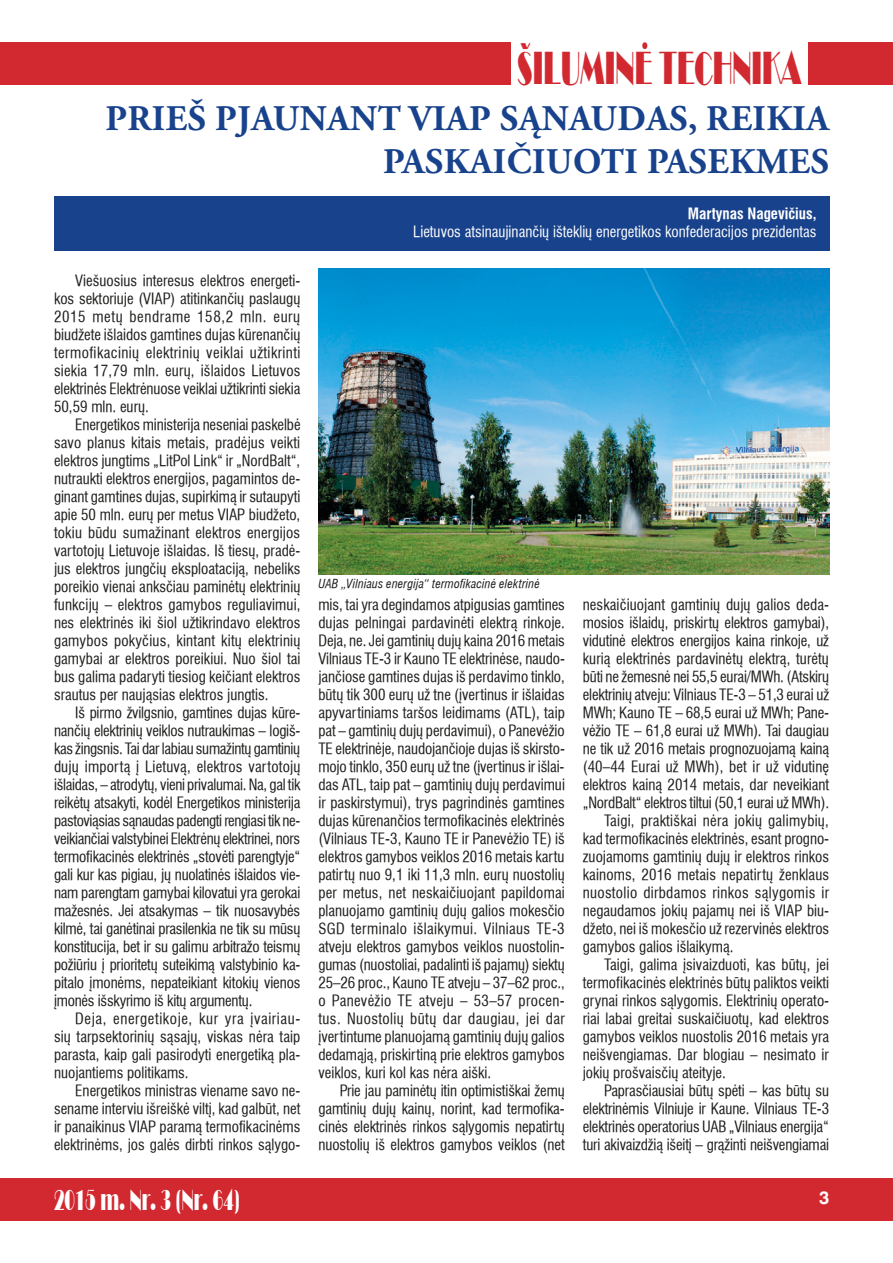
<style>
.page{position:relative;width:893px;height:1263px;background:#fff}
.page>*{position:absolute;margin:0;border:0;box-sizing:border-box;transform-origin:0 0}
.t1{font:48px "Broadway Normal";color:#d2282f;scale:.54 1}
.t2{font:700 36px/43.2px "Adobe Garamond Pro";letter-spacing:.015em;color:#18428c;text-align:right}
.t3{font:30px "Broadway Normal";color:#fff;scale:.54 1}
.t4{font:700 18px "Helvetica LT";color:#fff}
.t5{font:condensed 15px/18px "Helvetica LT";color:#1d1d1b;text-align:justify}
.t6{font:condensed 15px "Helvetica LT";color:#fff}
.t7{font:condensed 15px "Helvetica LT";letter-spacing:.02em;color:#1d1d1b}
.t8{font:700 condensed 15px "Helvetica LT";color:#fff}
.t9{font:italic condensed 12px "Helvetica LT";letter-spacing:.015em;color:#1d1d1b}
</style>
<div class="page">
<div style="left:0;top:43px;width:510px;height:42px;background:#d2282f"></div>
<div style="left:0;top:1178px;width:893px;height:42px;background:#d2282f"></div>
<div style="left:808px;top:43px;width:85px;height:42px;background:#d2282f"></div>
<div style="left:54px;top:196px;width:775px;height:54px;background:#18428c"></div>
<img style="left:318px;top:268px;width:511px;height:306px">
<h1 class="t1" style="left:517px;top:40px;width:528px">ÐILUMINË TECHNIKA</h1>
<h2 class="t2" style="left:105px;top:98px;width:725px">PRIEŠ PJAUNANT VIAP SĄNAUDAS, REIKIA<br>PASKAIČIUOTI PASEKMES</h2>
<p class="t5" style="left:54px;top:272px;width:248px;text-indent:21px">Viešuosius interesus elektros energeti&shy;kos sektoriuje (VIAP) atitinkančių paslaugų 2015 metų bendrame 158,2 mln. eurų biudžete išlaidos gamtines dujas kūrenančių termofikacinių elektrinių veiklai užtikrinti siekia 17,79 mln. eurų, išlaidos Lietuvos elektrinės Elektrėnuose veiklai užtikrinti siekia 50,59 mln. eurų.</p>
<p class="t5" style="left:54px;top:416px;width:248px;text-indent:21px">Energetikos ministerija neseniai paskelbė savo planus kitais metais, pradėjus veikti elektros jungtims „LitPol Link“ ir „NordBalt“, nutraukti elektros energijos, pagamintos de&shy;ginant gamtines dujas, supirkimą ir sutaupyti apie 50 mln. eurų per metus VIAP biudžeto, tokiu būdu sumažinant elektros energijos vartotojų Lietuvoje išlaidas. Iš tiesų, pradė&shy;jus elektros jungčių eksploataciją, nebeliks poreikio vienai anksčiau paminėtų elektrinių funkcijų – elektros gamybos reguliavimui, nes elektrinės iki šiol užtikrindavo elektros gamybos pokyčius, kintant kitų elektrinių gamybai ar elektros poreikiui. Nuo šiol tai bus galima padaryti tiesiog keičiant elektros srautus per naująsias elektros jungtis.</p>
<p class="t5" style="left:54px;top:704px;width:248px;text-indent:21px">Iš pirmo žvilgsnio, gamtines dujas kūre&shy;nančių elektrinių veiklos nutraukimas – logiš&shy;kas žingsnis. Tai dar labiau sumažintų gamtinių dujų importą į Lietuvą, elektros vartotojų išlaidas, – atrodytų, vieni privalumai. Na, gal tik reikėtų atsakyti, kodėl Energetikos ministerija pastoviąsias sąnaudas padengti rengiasi tik ne&shy;veikiančiai valstybinei Elektrėnų elektrinei, nors termofikacinės elektrinės „stovėti parengtyje“ gali kur kas pigiau, jų nuolatinės išlaidos vie&shy;nam parengtam gamybai kilovatui yra gerokai mažesnės. Jei atsakymas – tik nuosavybės kilmė, tai ganėtinai prasilenkia ne tik su mūsų konstitucija, bet ir su galimu arbitražo teismų požiūriu į prioritetų suteikimą valstybinio ka&shy;pitalo įmonėms, nepateikiant kitokių vienos įmonės išskyrimo iš kitų argumentų.</p>
<p class="t5" style="left:54px;top:1010px;width:248px;text-indent:21px">Deja, energetikoje, kur yra įvairiau&shy;sių tarpsektorinių sąsajų, viskas nėra taip parasta, kaip gali pasirodyti energetiką pla&shy;nuojantiems politikams.</p>
<p class="t5" style="left:54px;top:1082px;width:248px;text-indent:21px">Energetikos ministras viename savo ne&shy;sename interviu išreiškė viltį, kad galbūt, net ir panaikinus VIAP paramą termofikacinėms elektrinėms, jos galės dirbti rinkos sąlygo-</p>
<p class="t8" style="left:688px;top:204px;width:130px">Martynas Nagevičius,</p>
<p class="t6" style="left:413px;top:222px;width:405px">Lietuvos atsinaujinančių išteklių energetikos konfederacijos prezidentas</p>
<p class="t9" style="left:318px;top:575px;width:223px">UAB „Vilniaus energija“ termofikacinė elektrinė</p>
<p class="t5" style="left:318px;top:596px;width:248px">mis, tai yra degindamos atpigusias gamtines dujas pelningai pardavinėti elektrą rinkoje.<br>Deja, ne. Jei gamtinių dujų kaina 2016 metais Vilniaus TE-3 ir Kauno TE elektrinėse, naudo&shy;jančiose gamtines dujas iš perdavimo tinklo, būtų tik 300 eurų už tne (įvertinus ir išlaidas apyvartiniams taršos leidimams (ATL), taip pat – gamtinių dujų perdavimui), o Panevėžio TE elektrinėje, naudojančioje dujas iš skirsto&shy;mojo tinklo, 350 eurų už tne (įvertinus ir išlai&shy;das ATL, taip pat – gamtinių dujų perdavimui ir paskirstymui), trys pagrindinės gamtines dujas kūrenančios termofikacinės elektrinės (Vilniaus TE-3, Kauno TE ir Panevėžio TE) iš elektros gamybos veiklos 2016 metais kartu patirtų nuo 9,1 iki 11,3 mln. eurų nuostolių per metus, net neskaičiuojant papildomai planuojamo gamtinių dujų galios mokesčio SGD terminalo išlaikymui. Vilniaus TE-3 atveju elektros gamybos veiklos nuostolin&shy;gumas (nuostoliai, padalinti iš pajamų) siektų 25–26 proc., Kauno TE atveju – 37–62 proc., o Panevėžio TE atveju – 53–57 procen&shy;tus. Nuostolių būtų dar daugiau, jei dar įvertintume planuojamą gamtinių dujų galios dedamąją, priskirtiną prie elektros gamybos veiklos, kuri kol kas nėra aiški.</p>
<p class="t5" style="left:318px;top:1082px;width:248px;text-indent:21px">Prie jau paminėtų itin optimistiškai žemų gamtinių dujų kainų, norint, kad termofika&shy;cinės elektrinės rinkos sąlygomis nepatirtų nuostolių iš elektros gamybos veiklos (net</p>
<p class="t5" style="left:583px;top:596px;width:248px">neskaičiuojant gamtinių dujų galios deda-</p>
<p class="t5" style="left:583px;top:614px;width:248px">mosios išlaidų, priskirtų elektros gamybai),</p>
<p class="t5" style="left:583px;top:632px;width:248px">vidutinė elektros energijos kaina rinkoje, už</p>
<p class="t5" style="left:583px;top:650px;width:248px">kurią elektrinės pardavinėtų elektrą, turėtų</p>
<p class="t5" style="left:583px;top:668px;width:248px">būti ne žemesnė nei 55,5 eurai/MWh. (Atskirų</p>
<p class="t5" style="left:583px;top:686px;width:248px">elektrinių atveju: Vilniaus TE-3 – 51,3 eurai už</p>
<p class="t5" style="left:583px;top:704px;width:248px">MWh; Kauno TE – 68,5 eurai už MWh; Pane-</p>
<p class="t5" style="left:583px;top:722px;width:248px">vėžio TE – 61,8 eurai už MWh). Tai daugiau</p>
<p class="t5" style="left:583px;top:740px;width:248px">ne tik už 2016 metais prognozuojamą kainą</p>
<p class="t5" style="left:583px;top:758px;width:248px">(40–44 Eurai už MWh), bet ir už vidutinę</p>
<p class="t5" style="left:583px;top:776px;width:248px">elektros kainą 2014 metais, dar neveikiant</p>
<p class="t5" style="left:583px;top:794px;width:248px">„NordBalt“ elektros tiltui (50,1 eurai už MWh).</p>
<p class="t5" style="left:604px;top:812px;width:226px">Taigi, praktiškai nėra jokių galimybių,</p>
<p class="t5" style="left:583px;top:830px;width:248px">kad termofikacinės elektrinės, esant progno-</p>
<p class="t5" style="left:583px;top:848px;width:248px">zuojamoms gamtinių dujų ir elektros rinkos</p>
<p class="t5" style="left:583px;top:866px;width:248px">kainoms, 2016 metais nepatirtų ženklaus</p>
<p class="t7" style="left:583px;top:883px;width:248px">nuostolio dirbdamos rinkos sąlygomis ir</p>
<p class="t5" style="left:583px;top:902px;width:248px">negaudamos jokių pajamų nei iš VIAP biu-</p>
<p class="t5" style="left:583px;top:920px;width:248px">džeto, nei iš mokesčio už rezervinės elektros</p>
<p class="t5" style="left:583px;top:938px;width:152px">gamybos galios išlaikymą.</p>
<p class="t5" style="left:604px;top:956px;width:226px">Taigi, galima įsivaizduoti, kas būtų, jei</p>
<p class="t5" style="left:583px;top:974px;width:248px">termofikacinės elektrinės būtų paliktos veikti</p>
<p class="t5" style="left:583px;top:992px;width:248px">grynai rinkos sąlygomis. Elektrinių operato-</p>
<p class="t5" style="left:583px;top:1010px;width:248px">riai labai greitai suskaičiuotų, kad elektros</p>
<p class="t5" style="left:583px;top:1028px;width:248px">gamybos veiklos nuostolis 2016 metais yra</p>
<p class="t5" style="left:583px;top:1046px;width:248px">neišvengiamas. Dar blogiau – nesimato ir</p>
<p class="t5" style="left:583px;top:1064px;width:145px">jokių prošvaisčių ateityje.</p>
<p class="t5" style="left:604px;top:1082px;width:227px">Paprasčiausiai būtų spėti – kas būtų su</p>
<p class="t5" style="left:583px;top:1100px;width:248px">elektrinėmis Vilniuje ir Kaune. Vilniaus TE-3</p>
<p class="t5" style="left:583px;top:1118px;width:248px">elektrinės operatorius UAB „Vilniaus energija“</p>
<p class="t5" style="left:583px;top:1136px;width:248px">turi akivaizdžią išeitį – grąžinti neišvengiamai</p>
<h3 class="t3" style="left:54px;top:1182px;width:345px">2015 m. Nr. 3 (Nr. 64)</h3>
<p class="t4" style="left:819px;top:1187px;width:12px">3</p>
</div>
